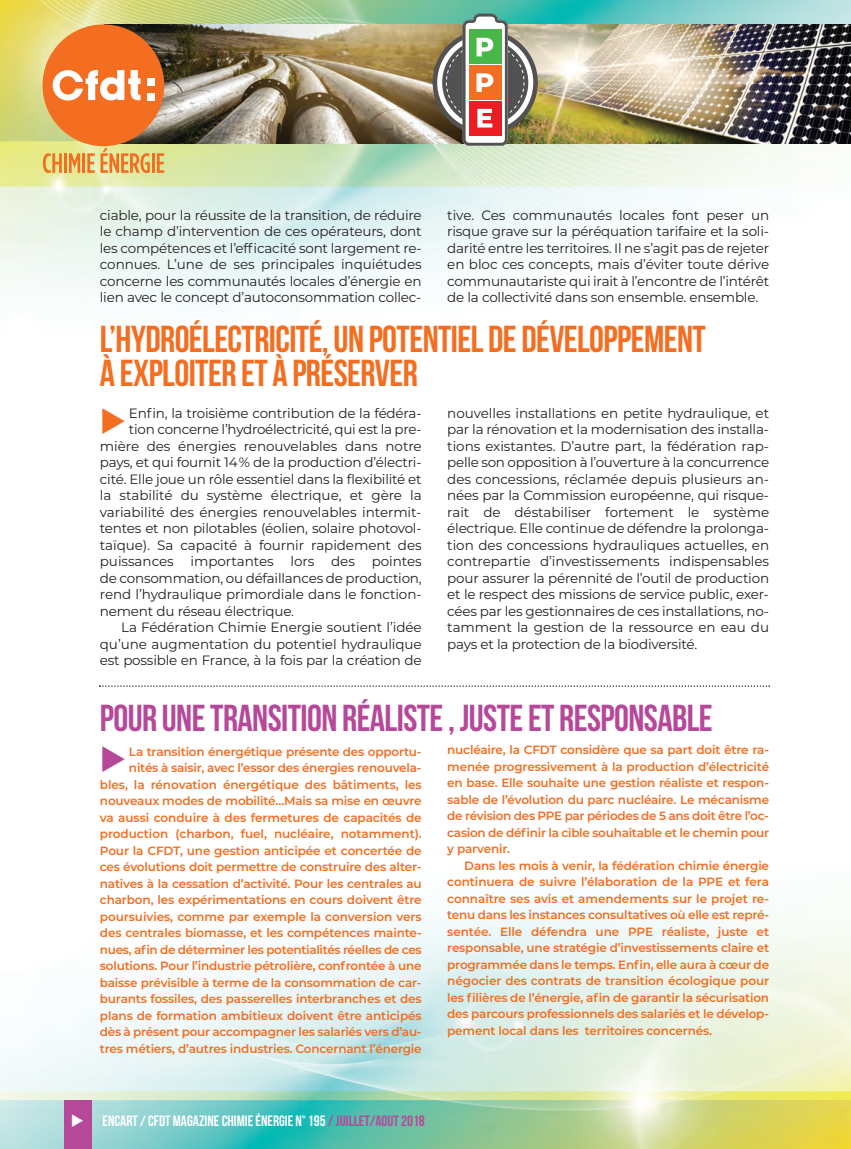
<style>
.page{position:relative;width:851px;height:1149px;background:#fff}
.page>*{position:absolute;margin:0;border:0;box-sizing:border-box;transform-origin:0 0}
.t1{font:37.5px/34.5px "Bebas Neue";letter-spacing:-.015em;color:#f36e21}
.t2{font:37.5px "Bebas Neue";letter-spacing:-.015em;color:#b6489a}
.t3{font:15px "Bebas Neue";color:#fff}
.t4{font:13.5px/16.5px "Montserrat";letter-spacing:-.015em;color:#231f20;text-align:justify}
.t5{font:600 12px/16.5px "Montserrat";letter-spacing:-.015em;color:#f36e21;text-align:justify}
.s1{color:#b6489a}
</style>
<div class="page">
<img style="left:0;top:0;width:851px;height:1148px">
<div style="left:64px;top:1099px;width:27px;height:49px;background:#b6489a"></div>
<img style="left:117px;top:25px;width:733px;height:118px">
<div style="left:43px;top:24px;width:121px;height:122px;background:#f36e21;border-radius:50%"></div>
<div style="left:147px;top:78px;width:7px;height:7px;background:#fff"></div>
<div style="left:147px;top:93px;width:7px;height:7px;background:#fff"></div>
<svg style="left:53px;top:70px;width:87px;height:30px"></svg>
<svg style="left:43px;top:153px;width:19px;height:20px"></svg>
<hr style="left:64px;top:153px;width:3px;height:20px;background:#f36e21">
<svg style="left:69px;top:153px;width:11px;height:20px"></svg>
<hr style="left:82px;top:153px;width:3px;height:20px;background:#f36e21">
<svg style="left:87px;top:148px;width:63px;height:25px"></svg>
<hr style="left:152px;top:153px;width:3px;height:20px;background:#f36e21">
<svg style="left:157px;top:153px;width:7px;height:20px"></svg>
<svg style="left:99px;top:685px;width:670px;height:1px"></svg>
<svg style="left:432px;top:30px;width:105px;height:105px"></svg>
<svg style="left:437px;top:34px;width:96px;height:96px"></svg>
<div style="left:442px;top:39px;width:86px;height:86px;background:#515251;border-radius:50%"></div>
<svg style="left:462px;top:13px;width:46px;height:133px"></svg>
<svg style="left:103px;top:408px;width:22px;height:26px"></svg>
<svg style="left:103px;top:746px;width:22px;height:25px"></svg>
<p class="t4" style="left:100px;top:207px;width:323px">ciable, pour la réussite de la transition, de réduire le champ d’intervention de ces opérateurs, dont les compétences et l’efficacité sont largement re&shy;connues. L’une de ses principales inquiétudes concerne les communautés locales d’énergie en lien avec le concept d’autoconsommation collec-</p>
<p class="t4" style="left:447px;top:207px;width:323px">tive. Ces communautés locales font peser un risque grave sur la péréquation tarifaire et la soli&shy;darité entre les territoires. Il ne s’agit pas de rejeter en bloc ces concepts, mais d’éviter toute dérive communautariste qui irait à l’encontre de l’intérêt de la collectivité dans son ensemble. ensemble.</p>
<h1 class="t1" style="left:100px;top:321px;width:607px">L’HYDROÉLECTRICITÉ, UN POTENTIEL DE DÉVELOPPEMENT<br>À EXPLOITER ET À PRÉSERVER</h1>
<p class="t4" style="left:129px;top:405px;width:294px">Enfin, la troisième contribution de la fédéra-</p>
<p class="t4" style="left:129px;top:422px;width:294px">tion concerne l’hydroélectricité, qui est la pre-</p>
<p class="t4" style="left:100px;top:438px;width:323px">mière des énergies renouvelables dans notre</p>
<p class="t4" style="left:100px;top:455px;width:323px">pays, et qui fournit 14% de la production d’électri-</p>
<p class="t4" style="left:100px;top:471px;width:323px">cité. Elle joue un rôle essentiel dans la flexibilité et</p>
<p class="t4" style="left:100px;top:488px;width:323px">la stabilité du système électrique, et gère la</p>
<p class="t4" style="left:100px;top:504px;width:323px">variabilité des énergies renouvelables intermit-</p>
<p class="t4" style="left:100px;top:521px;width:323px">tentes et non pilotables (éolien, solaire photovol-</p>
<p class="t4" style="left:100px;top:537px;width:323px">taïque). Sa capacité à fournir rapidement des</p>
<p class="t4" style="left:100px;top:554px;width:323px">puissances importantes lors des pointes</p>
<p class="t4" style="left:100px;top:570px;width:323px">de consommation, ou défaillances de production,</p>
<p class="t4" style="left:100px;top:587px;width:323px">rend l’hydraulique primordiale dans le fonction-</p>
<p class="t4" style="left:100px;top:603px;width:196px">nement du réseau électrique.</p>
<p class="t4" style="left:121px;top:620px;width:302px">La Fédération Chimie Energie soutient l’idée</p>
<p class="t4" style="left:100px;top:636px;width:323px">qu’une augmentation du potentiel hydraulique</p>
<p class="t4" style="left:100px;top:653px;width:323px">est possible en France, à la fois par la création de</p>
<p class="t4" style="left:447px;top:405px;width:323px">nouvelles installations en petite hydraulique, et par la rénovation et la modernisation des installa&shy;tions existantes. D’autre part, la fédération rap&shy;pelle son opposition à l’ouverture à la concurrence des concessions, réclamée depuis plusieurs an&shy;nées par la Commission européenne, qui risque&shy;rait de déstabiliser fortement le système électrique. Elle continue de défendre la prolonga&shy;tion des concessions hydrauliques actuelles, en contrepartie d’investissements indispensables pour assurer la pérennité de l’outil de production et le respect des missions de service public, exer&shy;cées par les gestionnaires de ces installations, no&shy;tamment la gestion de la ressource en eau du pays et la protection de la biodiversité.</p>
<h1 class="t2" style="left:100px;top:695px;width:614px">POUR UNE TRANSITION RÉALISTE , JUSTE ET RESPONSABLE</h1>
<p class="t5" style="left:100px;top:743px;width:323px;text-align:right">La transition énergétique présente des opportu&shy;nités à saisir, avec l’essor des énergies renouvela&shy;bles, la rénovation énergétique des bâtiments, les nouveaux modes de mobilité…Mais sa mise en œuvre va aussi conduire à des fermetures de capacités de production (charbon, fuel, nucléaire, notamment).<br>Pour la CFDT, une gestion anticipée et concertée de ces évolutions doit permettre de construire des alter&shy;natives à la cessation d’activité. Pour les centrales au charbon, les expérimentations en cours doivent être poursuivies, comme par exemple la conversion vers des centrales biomasse, et les compétences mainte&shy;nues, afin de déterminer les potentialités réelles de ces solutions. Pour l’industrie pétrolière, confrontée à une baisse prévisible à terme de la consommation de car&shy;burants fossiles, des passerelles interbranches et des plans de formation ambitieux doivent être anticipés dès à présent pour accompagner les salariés vers d’au&shy;tres métiers, d’autres industries. Concernant l’énergie</p>
<p class="t5" style="left:447px;top:742px;width:323px">nucléaire, la CFDT considère que sa part doit être ra&shy;menée progressivement à la production d’électricité en base. Elle souhaite une gestion réaliste et respon&shy;sable de l’évolution du parc nucléaire. Le mécanisme de révision des PPE par périodes de 5 ans doit être l’oc&shy;casion de définir la cible souhaitable et le chemin pour y parvenir.</p>
<p class="t5" style="left:447px;top:857px;width:323px;text-indent:17px">Dans les mois à venir, la fédération chimie énergie continuera de suivre l’élaboration de la PPE et fera connaître ses avis et amendements sur le projet re&shy;tenu dans les instances consultatives où elle est repré&shy;sentée. Elle défendra une PPE réaliste, juste et responsable, une stratégie d’investissements claire et programmée dans le temps. Enfin, elle aura à cœur de négocier des contrats de transition écologique pour les filières de l’énergie, afin de garantir la sécurisation des parcours professionnels des salariés et le dévelop&shy;pement local dans les territoires concernés.</p>
<p class="t3" style="left:102px;top:1111px;width:324px">ENCART / CFDT MAGAZINE CHIMIE ÉNERGIE N° 195<span class="s1">/ JUILLET/AOUT 2018</span></p>
</div>
